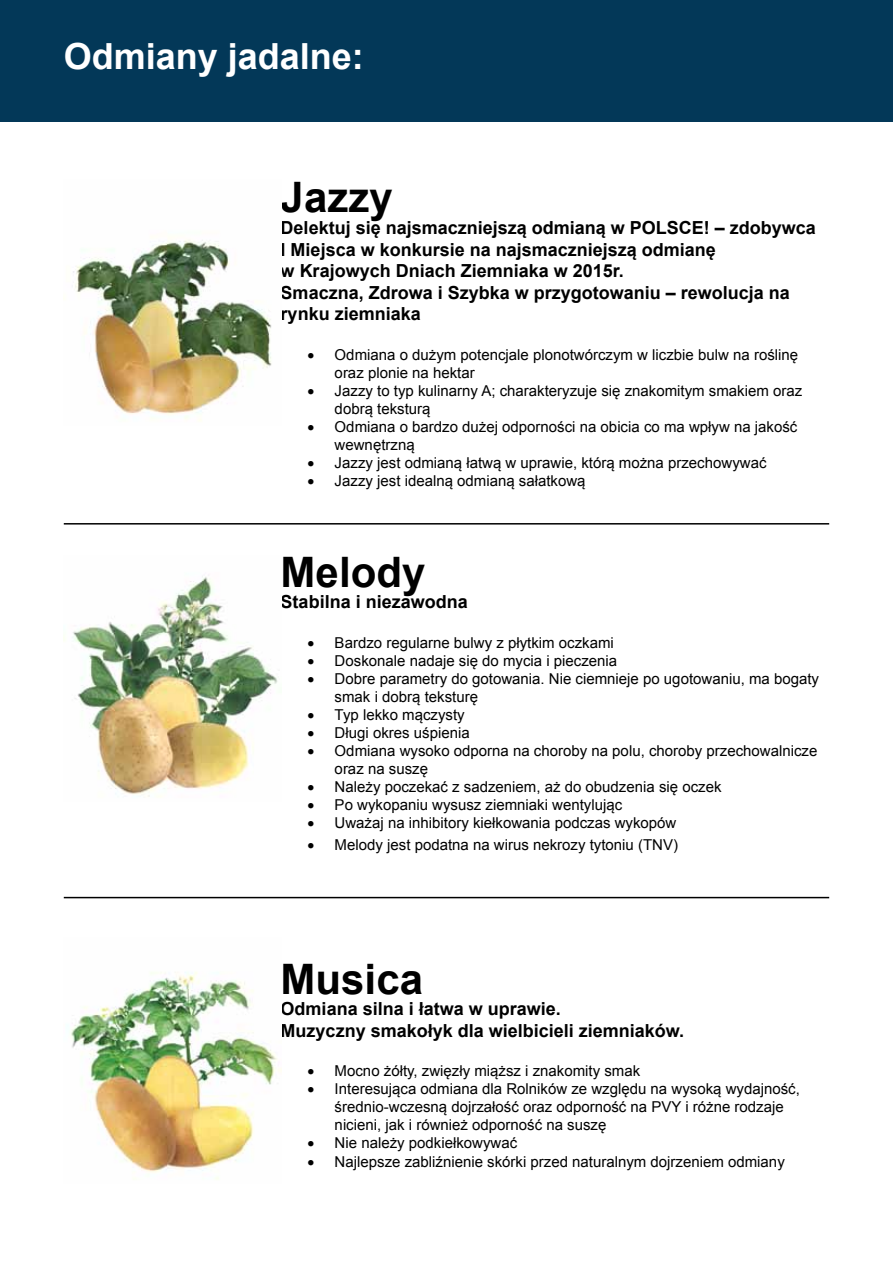
<style>
.page{position:relative;width:893px;height:1263px;background:#fff}
.page>*{position:absolute;margin:0;border:0;box-sizing:border-box;transform-origin:0 0}
.t1{font:700 42px "Arial";color:#000}
.t2{font:700 36px "Arial";color:#fff}
.t3{font:700 18px/21.6px "Arial";color:#000}
.t4{font:15px/18px "Arial";color:#000}
</style>
<div class="page">
<div style="left:0;top:0;width:893px;height:121px;background:#033858"></div>
<img style="left:64px;top:575px;width:214px;height:222px">
<img style="left:73px;top:240px;width:199px;height:181px">
<img style="left:67px;top:972px;width:214px;height:208px">
<hr style="left:64px;top:523px;width:765px;height:1px;background:#000">
<hr style="left:64px;top:897px;width:765px;height:1px;background:#000">
<h2 class="t2" style="left:64px;top:32px;width:302px">Odmiany jadalne:</h2>
<h1 class="t1" style="left:281px;top:170px;width:114px">Jazzy</h1>
<p class="t3" style="left:281px;top:217px;width:537px">Delektuj się najsmaczniejszą odmianą w POLSCE! – zdobywca I Miejsca w konkursie na najsmaczniejszą odmianę<br>w Krajowych Dniach Ziemniaka w 2015r.<br>Smaczna, Zdrowa i Szybka w przygotowaniu – rewolucja na rynku ziemniaka</p>
<p class="t4" style="left:335px;top:346px;width:465px;text-indent:-27px">• Odmiana o dużym potencjale plonotwórczym w liczbie bulw na roślinę oraz plonie na hektar</p>
<p class="t4" style="left:335px;top:382px;width:469px;text-indent:-27px">• Jazzy to typ kulinarny A; charakteryzuje się znakomitym smakiem oraz dobrą teksturą</p>
<p class="t4" style="left:335px;top:418px;width:464px;text-indent:-27px">• Odmiana o bardzo dużej odporności na obicia co ma wpływ na jakość wewnętrzną</p>
<p class="t4" style="left:308px;top:454px;width:460px">• Jazzy jest odmianą łatwą w uprawie, którą można przechowywać</p>
<p class="t4" style="left:308px;top:472px;width:279px">• Jazzy jest idealną odmianą sałatkową</p>
<h1 class="t1" style="left:281px;top:544px;width:146px">Melody</h1>
<p class="t3" style="left:281px;top:592px;width:189px">Stabilna i niezawodna</p>
<p class="t4" style="left:308px;top:634px;width:308px">• Bardzo regularne bulwy z płytkim oczkami</p>
<p class="t4" style="left:308px;top:652px;width:311px">• Doskonale nadaje się do mycia i pieczenia</p>
<p class="t4" style="left:335px;top:670px;width:486px;text-indent:-27px">• Dobre parametry do gotowania. Nie ciemnieje po ugotowaniu, ma bogaty smak i dobrą teksturę</p>
<p class="t4" style="left:308px;top:706px;width:159px">• Typ lekko mączysty</p>
<p class="t4" style="left:308px;top:724px;width:164px">• Długi okres uśpienia</p>
<p class="t4" style="left:335px;top:742px;width:484px;text-indent:-27px">• Odmiana wysoko odporna na choroby na polu, choroby przechowalnicze oraz na suszę</p>
<p class="t4" style="left:308px;top:778px;width:415px">• Należy poczekać z sadzeniem, aż do obudzenia się oczek</p>
<p class="t4" style="left:308px;top:796px;width:316px">• Po wykopaniu wysusz ziemniaki wentylując</p>
<p class="t4" style="left:308px;top:814px;width:370px">• Uważaj na inhibitory kiełkowania podczas wykopów</p>
<p class="t4" style="left:308px;top:835px;width:372px">• Melody jest podatna na wirus nekrozy tytoniu (TNV)</p>
<h1 class="t1" style="left:281px;top:951px;width:144px">Musica</h1>
<p class="t3" style="left:281px;top:999px;width:405px">Odmiana silna i łatwa w uprawie.<br>Muzyczny smakołyk dla wielbicieli ziemniaków.</p>
<p class="t4" style="left:308px;top:1062px;width:334px">• Mocno żółty, zwięzły miąższ i znakomity smak</p>
<p class="t4" style="left:335px;top:1080px;width:467px;text-indent:-27px">• Interesująca odmiana dla Rolników ze względu na wysoką wydajność, średnio-wczesną dojrzałość oraz odporność na PVY i różne rodzaje nicieni, jak i również odporność na suszę</p>
<p class="t4" style="left:308px;top:1134px;width:211px">• Nie należy podkiełkowywać</p>
<p class="t4" style="left:308px;top:1152px;width:479px">• Najlepsze zabliźnienie skórki przed naturalnym dojrzeniem odmiany</p>
</div>
